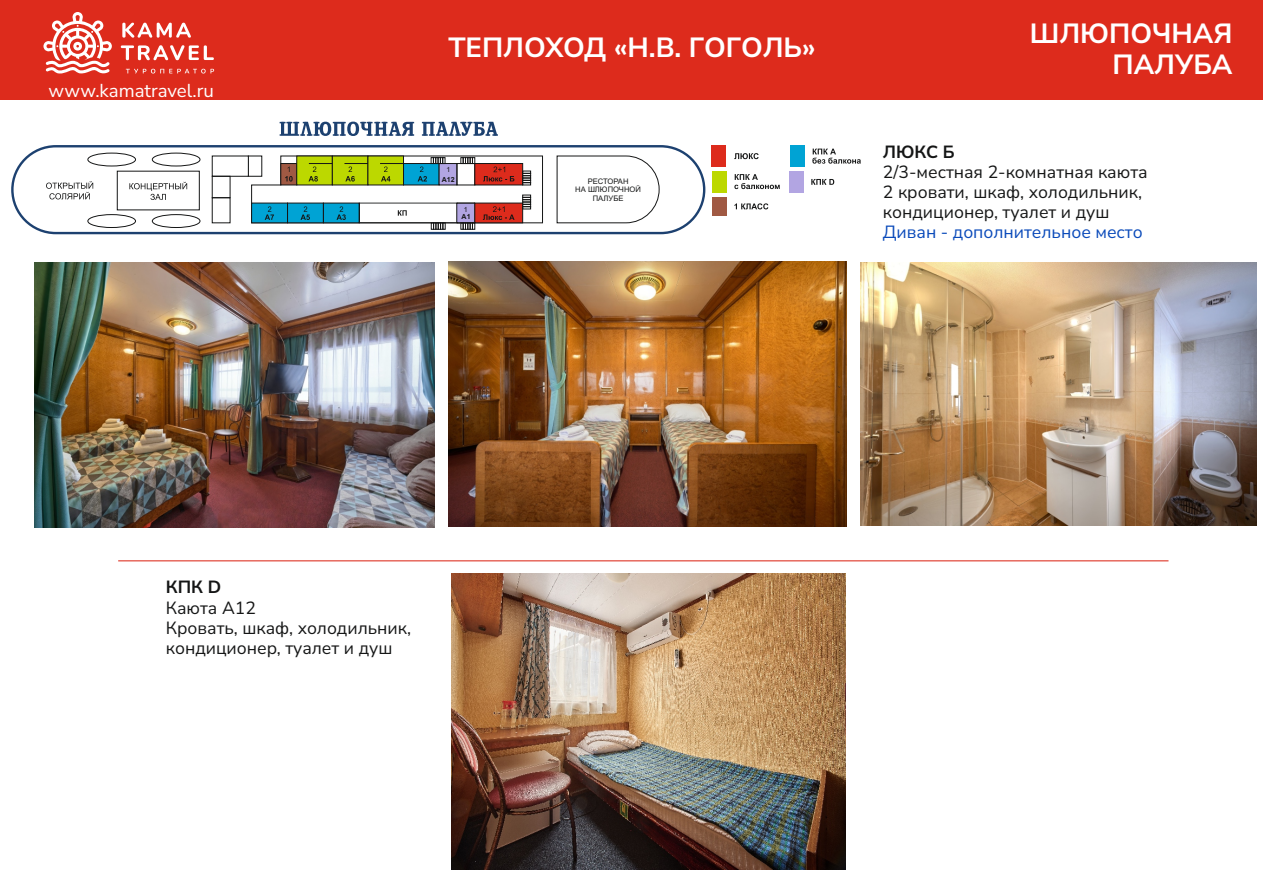
<style>
.page{position:relative;width:1263px;height:893px;background:#fff}
.page>*{position:absolute;margin:0;border:0;box-sizing:border-box;transform-origin:0 0}
.t1{font:700 27.75px/31.7px "Nunito Sans";color:#fff;text-align:right}
.t2{font:18.6px "Nunito Sans";color:#fff}
.t3{font:17.55px/20.1px "Nunito Sans";color:#151616}
.t4{font:17.55px "Nunito Sans";color:#0a4aba}
.t5{font:700 17.55px "Nunito Sans";color:#151616}
.t6{font:7.65px/8.6px "Arial";color:#151616;text-align:center}
.t7{font:700 7.05px "Arial";color:#151616}
.t8{font:7.05px "Arial";color:#151616}
</style>
<div class="page">
<div style="left:0;top:0;width:1263px;height:100px;background:#dd2b1c"></div>
<svg style="left:121px;top:23px;width:93px;height:37px"></svg>
<svg style="left:126px;top:69px;width:88px;height:5px"></svg>
<svg style="left:43px;top:12px;width:69px;height:62px"></svg>
<div style="left:11px;top:145px;width:694px;height:89px;border:5px solid #1d4170;border-radius:42px"></div>
<div style="left:14px;top:147px;width:689px;height:85px;background:#fff;border-radius:42px"></div>
<svg style="left:556px;top:155px;width:103px;height:68px"></svg>
<div style="left:117px;top:171px;width:83px;height:39px;border:1px solid #151616"></div>
<div style="left:152px;top:153px;width:48px;height:13px;border:1px solid #151616;border-radius:50%"></div>
<div style="left:88px;top:153px;width:48px;height:13px;border:1px solid #151616;border-radius:50%"></div>
<div style="left:152px;top:214px;width:48px;height:14px;border:1px solid #151616;border-radius:50%"></div>
<div style="left:88px;top:214px;width:48px;height:14px;border:1px solid #151616;border-radius:50%"></div>
<svg style="left:129px;top:182px;width:58px;height:18px"></svg>
<svg style="left:46px;top:181px;width:47px;height:18px"></svg>
<svg style="left:280px;top:122px;width:218px;height:14px"></svg>
<svg style="left:212px;top:155px;width:331px;height:75px"></svg>
<div style="left:712px;top:171px;width:14px;height:21px;background:#bcd800"></div>
<svg style="left:734px;top:174px;width:46px;height:15px"></svg>
<div style="left:790px;top:145px;width:14px;height:22px;background:#00a3d4"></div>
<svg style="left:812px;top:149px;width:49px;height:15px"></svg>
<div style="left:790px;top:171px;width:14px;height:22px;background:#b2a5e2"></div>
<svg style="left:811px;top:179px;width:23px;height:6px"></svg>
<div style="left:712px;top:145px;width:14px;height:22px;background:#dd2b1c"></div>
<svg style="left:734px;top:153px;width:25px;height:6px"></svg>
<div style="left:712px;top:197px;width:14px;height:19px;background:#a05943"></div>
<svg style="left:734px;top:203px;width:34px;height:6px"></svg>
<img style="left:35px;top:262px;width:399px;height:266px">
<img style="left:449px;top:261px;width:398px;height:265px">
<img style="left:861px;top:262px;width:395px;height:263px">
<hr style="left:118px;top:560px;width:1050px;height:1px;background:#dd2b1c">
<img style="left:451px;top:574px;width:395px;height:296px">
<p class="t2" style="left:49px;top:79px;width:167px">www.kamatravel.ru</p>
<h1 class="t1" style="left:448px;top:32px;width:369px">ТЕПЛОХОД «Н.В. ГОГОЛЬ»</h1>
<p class="t8" style="left:446px;top:167px;width:5px">1</p>
<p class="t7" style="left:442px;top:176px;width:14px">А12</p>
<p class="t8" style="left:464px;top:207px;width:5px">1</p>
<p class="t7" style="left:462px;top:214px;width:10px">А1</p>
<p class="t6" style="left:575px;top:177px;width:67px">РЕСТОРАН<br>НА ШЛЮПОЧНОЙ<br>ПАЛУБЕ</p>
<h1 class="t1" style="left:1030px;top:18px;width:204px">ШЛЮПОЧНАЯ<br>ПАЛУБА</h1>
<p class="t5" style="left:883px;top:140px;width:73px">ЛЮКС Б</p>
<p class="t3" style="left:883px;top:162px;width:266px">2/3-местная 2-комнатная каюта<br>2 кровати, шкаф, холодильник, кондиционер, туалет и душ</p>
<p class="t4" style="left:883px;top:221px;width:261px">Диван - дополнительное место</p>
<p class="t5" style="left:166px;top:576px;width:57px">КПК D</p>
<p class="t3" style="left:166px;top:598px;width:247px">Каюта А12<br>Кровать, шкаф, холодильник, кондиционер, туалет и душ</p>
</div>
